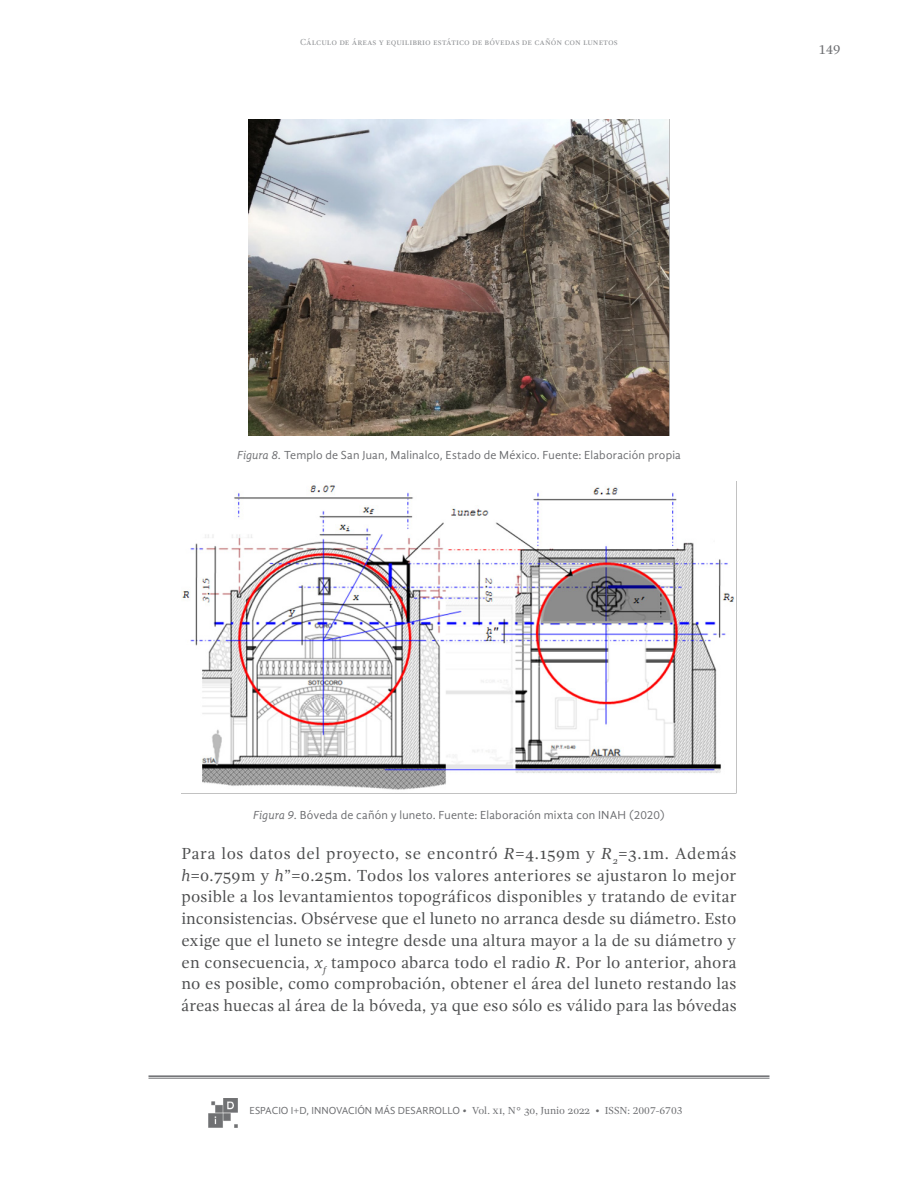
<style>
.page{position:relative;width:918px;height:1188px;background:#fff}
.page>*{position:absolute;margin:0;border:0;box-sizing:border-box;transform-origin:0 0}
.Párrafo_p{font:16.5px/21.8px "Gandhi Serif";letter-spacing:.01em;color:#4b4c4d;text-align:justify}
.t1{font:13.5px "Gandhi Serif";color:#6c6d70}
.pie_de_foto{font:12px "Gandhi Sans";letter-spacing:.015em;color:#6c6d70}
.t2{font:10.5px "Gandhi Serif";color:#6c6d70}
.t3{font:9px "Gandhi Serif";color:#939598}
.s1{font-style:italic}
.s2{font-family:"Gandhi Sans"}
</style>
<div class="page">
<hr style="left:148px;top:1075px;width:622px;height:2px;background:#6c6d70">
<hr style="left:148px;top:1078px;width:622px;height:1px;background:#6c6d70">
<img style="left:208px;top:1098px;width:30px;height:29px">
<img style="left:248px;top:119px;width:422px;height:316px">
<img style="left:181px;top:481px;width:556px;height:313px">
<p class="t3" style="left:300px;top:37px;width:319px">Cálculo de áreas y equilibrio estático de bóvedas de cañón con lunetos</p>
<p class="t1" style="left:818px;top:42px;width:24px">149</p>
<p class="pie_de_foto" style="left:237px;top:448px;width:445px"><span class="s1">Figura 8.</span> Templo de San Juan, Malinalco, Estado de México. Fuente: Elaboración propia</p>
<p class="pie_de_foto" style="left:253px;top:808px;width:413px"><span class="s1">Figura 9.</span> Bóveda de cañón y luneto. Fuente: Elaboración mixta con INAH (2020)</p>
<p class="Párrafo_p" style="left:181px;top:842px;width:557px">Para los datos del proyecto, se encontró <span class="s1">R</span>=4.159m y <span class="s1">R</span><sub>2</sub>=3.1m. Además <span class="s1">h</span>=0.759m y <span class="s1">h</span>”=0.25m. Todos los valores anteriores se ajustaron lo mejor posible a los levantamientos topográficos disponibles y tratando de evitar inconsistencias. Obsérvese que el luneto no arranca desde su diámetro. Esto exige que el luneto se integre desde una altura mayor a la de su diámetro y en consecuencia, <span class="s1">x</span><sub>f</sub> tampoco abarca todo el radio <span class="s1">R</span>. Por lo anterior, ahora no es posible, como comprobación, obtener el área del luneto restando las áreas huecas al área de la bóveda, ya que eso sólo es válido para las bóvedas</p>
<p class="t2" style="left:250px;top:1105px;width:435px"><span class="s2">ESPACIO I+D, INNOVACIÓN MÁS DESARROLLO</span> <span class="s1">•</span> Vol. xi, N° 30, Junio 2022 • ISSN: 2007-6703</p>
</div>
